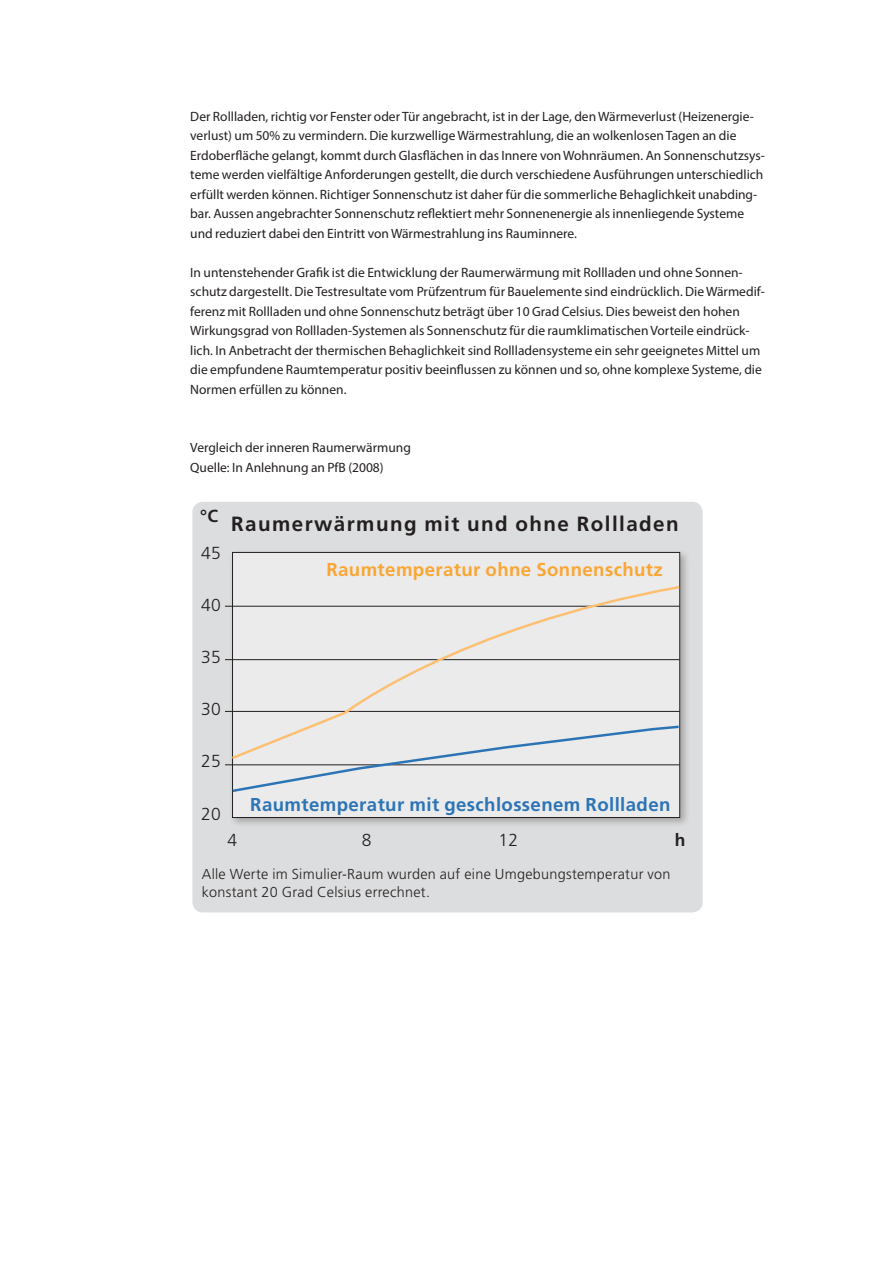
<style>
.page{position:relative;width:893px;height:1263px;background:#fff}
.page>*{position:absolute;margin:0;border:0;box-sizing:border-box;transform-origin:0 0}
.t1{font:700 20.55px "Frutiger LT";letter-spacing:.07em;color:#231f20}
.t2{font:700 18.6px "Frutiger LT";letter-spacing:.02em;color:#2c74b5}
.t3{font:700 18.6px "Frutiger LT";letter-spacing:.02em;color:#faa634}
.t4{font:300 17.4px "Frutiger LT";letter-spacing:.02em;color:#231f20}
.t5{font:700 17.4px "Frutiger LT";color:#231f20}
.t6{font:300 14.4px/18.6px "Frutiger LT";letter-spacing:.02em;color:#231f20}
.t7{font:13.5px/19.5px "Myriad Pro";color:#231f20}
</style>
<div class="page">
<svg style="left:192px;top:502px;width:511px;height:410px;background:#dfe0e1"></svg>
<p class="t7" style="left:190px;top:107px;width:576px">Der Rollladen, richtig vor Fenster oder Tür angebracht, ist in der Lage, den Wärmeverlust (Heizenergie&shy;verlust) um 50% zu vermindern. Die kurzwellige Wärmestrahlung, die an wolkenlosen Tagen an die Erdoberfläche gelangt, kommt durch Glasflächen in das Innere von Wohnräumen. An Sonnenschutzsys&shy;teme werden vielfältige Anforderungen gestellt, die durch verschiedene Ausführungen unterschiedlich erfüllt werden können. Richtiger Sonnenschutz ist daher für die sommerliche Behaglichkeit unabding&shy;bar. Aussen angebrachter Sonnenschutz reflektiert mehr Sonnenenergie als innenliegende Systeme und reduziert dabei den Eintritt von Wärmestrahlung ins Rauminnere.</p>
<p class="t7" style="left:190px;top:263px;width:576px">In untenstehender Grafik ist die Entwicklung der Raumerwärmung mit Rollladen und ohne Sonnen&shy;schutz dargestellt. Die Testresultate vom Prüfzentrum für Bauelemente sind eindrücklich. Die Wärmedif&shy;ferenz mit Rollladen und ohne Sonnenschutz beträgt über 10 Grad Celsius. Dies beweist den hohen Wirkungsgrad von Rollladen-Systemen als Sonnenschutz für die raumklimatischen Vorteile eindrück&shy;lich. In Anbetracht der thermischen Behaglichkeit sind Rollladensysteme ein sehr geeignetes Mittel um die empfundene Raumtemperatur positiv beeinflussen zu können und so, ohne komplexe Systeme, die Normen erfüllen zu können.</p>
<p class="t7" style="left:190px;top:439px;width:222px">Vergleich der inneren Raumerwärmung<br>Quelle: In Anlehnung an PfB (2008)</p>
<p class="t5" style="left:200px;top:508px;width:19px">°C</p>
<p class="t4" style="left:201px;top:544px;width:21px">45</p>
<p class="t4" style="left:201px;top:596px;width:21px">40</p>
<p class="t4" style="left:201px;top:648px;width:21px">35</p>
<p class="t4" style="left:201px;top:700px;width:21px">30</p>
<p class="t4" style="left:201px;top:753px;width:21px">25</p>
<p class="t4" style="left:201px;top:805px;width:21px">20</p>
<h1 class="t1" style="left:231px;top:515px;width:449px">Raumerwärmung mit und ohne Rollladen</h1>
<h2 class="t3" style="left:326px;top:562px;width:338px">Raumtemperatur ohne Sonnenschutz</h2>
<h2 class="t2" style="left:250px;top:797px;width:422px">Raumtemperatur mit geschlossenem Rollladen</h2>
<p class="t4" style="left:228px;top:832px;width:11px">4</p>
<p class="t4" style="left:362px;top:832px;width:11px">8</p>
<p class="t4" style="left:499px;top:832px;width:21px">12</p>
<p class="t5" style="left:675px;top:833px;width:12px">h</p>
<p class="t6" style="left:202px;top:865px;width:470px">Alle Werte im Simulier-Raum wurden auf eine Umgebungstemperatur von konstant 20 Grad Celsius errechnet.</p>
</div>
